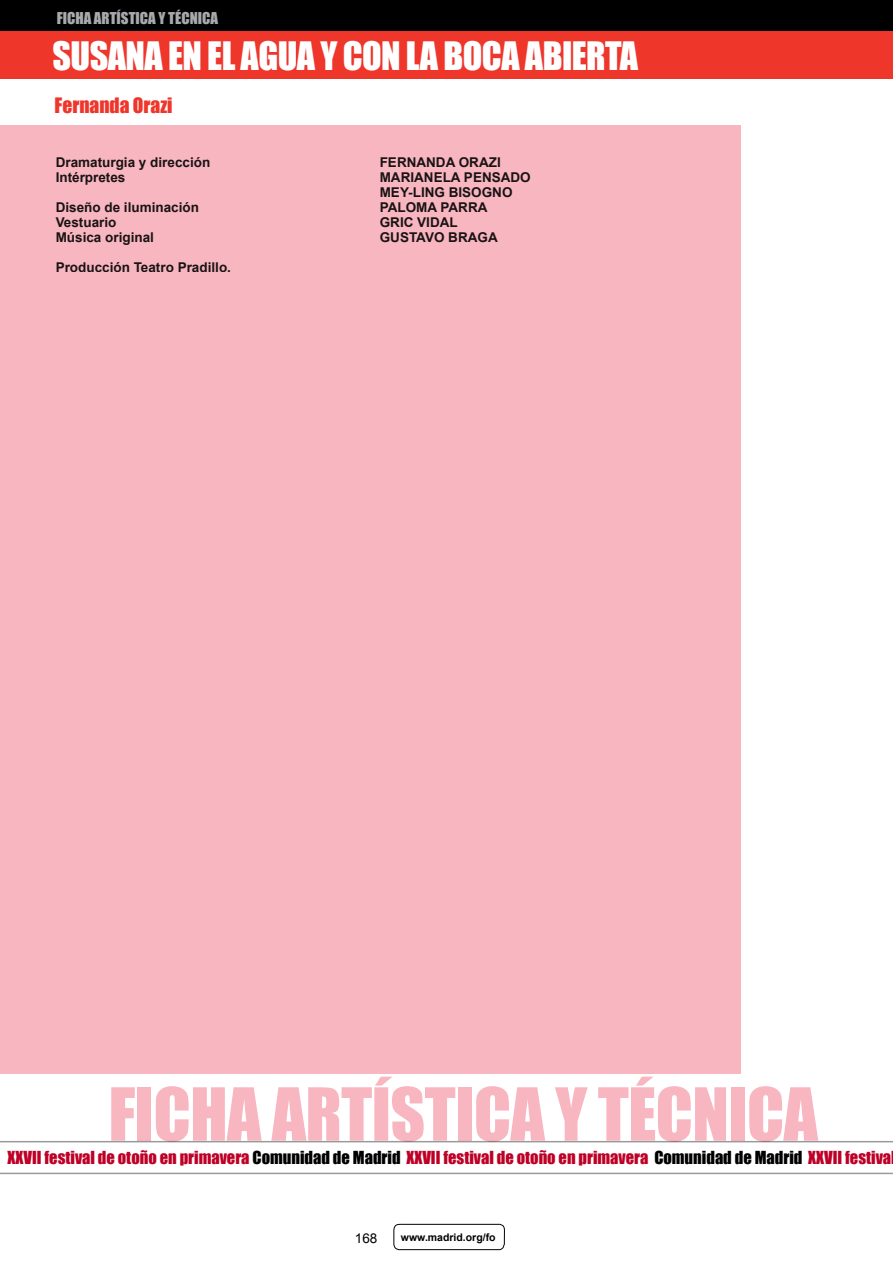
<style>
.page{position:relative;width:893px;height:1263px;background:#fff}
.page>*{position:absolute;margin:0;border:0;box-sizing:border-box;transform-origin:0 0}
.t1{font:67.5px "Impact";letter-spacing:-.01em;color:#f8b6c0}
.t2{font:36px "Impact";letter-spacing:-.015em;color:#fff}
.t3{font:19.5px "Impact";color:#ee362b}
.t4{font:16.5px "Impact";color:#be0027}
.t5{font:15px "Impact";color:#a7a9ac}
.t6{font:700 13.5px/15px "Arial";color:#000}
.t7{font:13.5px "Arial";color:#000}
.t8{font:700 10.5px "Arial";color:#000}
.s1{color:#000}
</style>
<div class="page">
<svg style="left:393px;top:1223px;width:112px;height:27px"></svg>
<div style="left:0;top:0;width:893px;height:40px;background:#000"></div>
<div style="left:0;top:125px;width:741px;height:949px;background:#f8b6c0"></div>
<div style="left:0;top:31px;width:893px;height:48px;background:#ee362b"></div>
<hr style="left:0;top:1141px;width:893px;height:1px;background:#000">
<hr style="left:0;top:1173px;width:893px;height:1px;background:#000">
<p class="t5" style="left:57px;top:6px;width:163px">FICHA ARTÍSTICA Y TÉCNICA</p>
<h2 class="t2" style="left:53px;top:28px;width:587px">SUSANA EN EL AGUA Y CON LA BOCA ABIERTA</h2>
<h3 class="t3" style="left:55px;top:90px;width:119px">Fernanda Orazi</h3>
<p class="t6" style="left:56px;top:155px;width:156px">Dramaturgia y dirección</p>
<p class="t6" style="left:380px;top:155px;width:123px">FERNANDA ORAZI</p>
<p class="t6" style="left:56px;top:170px;width:71px">Intérpretes</p>
<p class="t6" style="left:380px;top:170px;width:152px">MARIANELA PENSADO<br>MEY-LING BISOGNO</p>
<p class="t6" style="left:56px;top:200px;width:145px">Diseño de iluminación</p>
<p class="t6" style="left:380px;top:200px;width:109px">PALOMA PARRA</p>
<p class="t6" style="left:56px;top:215px;width:62px">Vestuario</p>
<p class="t6" style="left:380px;top:215px;width:80px">GRIC VIDAL</p>
<p class="t6" style="left:56px;top:230px;width:100px">Música original</p>
<p class="t6" style="left:380px;top:230px;width:120px">GUSTAVO BRAGA</p>
<p class="t6" style="left:56px;top:260px;width:177px">Producción Teatro Pradillo.</p>
<h1 class="t1" style="left:108px;top:1062px;width:711px">FICHA ARTÍSTICA Y TÉCNICA</h1>
<p class="t4" style="left:8px;top:1144px;width:885px">XXVII festival de otoño en primavera <span class="s1">Comunidad de Madrid</span> XXVII festival de otoño en primavera <span class="s1">Comunidad de Madrid</span> XXVII festiva</p>
<p class="t7" style="left:355px;top:1229px;width:24px">168</p>
<p class="t8" style="left:401px;top:1230px;width:96px">www.madrid.org/fo</p>
</div>
